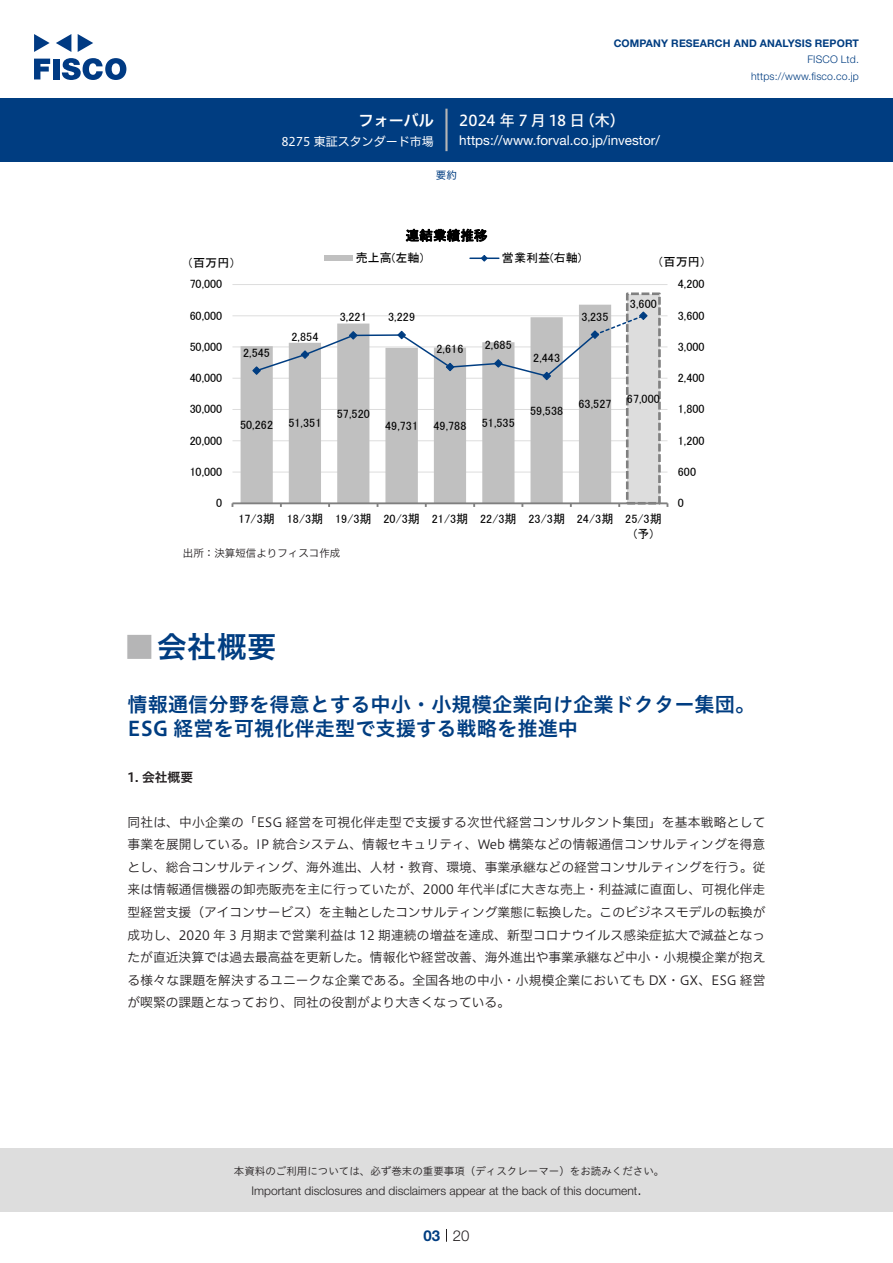
<style>
.page{position:relative;width:893px;height:1263px;background:#fff}
.page>*{position:absolute;margin:0;border:0;box-sizing:border-box;transform-origin:0 0}
.t1{font:30px "Hiragino UD Sans Std N W6";color:#003d81}
.t2{font:24px "Hiragino UD Sans Std N W6";color:#b5b5b6}
.中タイトル{font:20.25px/24px "Hiragino UD Sans Std W6";color:#003d81}
.t3{font:15px "Hiragino UD Sans F Std N W5";color:#fff}
.t4{font:15px "Hiragino UD Sans F Std N W6";color:#fff}
.t5{font:300 15px "Helvetica Neue LT Std";color:#231f20}
.t6{font:700 15px "Helvetica Neue LT Std";color:#003d81}
.t7{font:13.5px "Helvetica Neue LT Std";color:#fff}
.t8{font:13.5px "MS P Gothic";letter-spacing:.01em;color:#000}
.本文{font:12.75px/22.5px "Hiragino UD Sans F Std N W3";color:#231f20;text-align:justify}
.小タイトル{font:12.75px "Hiragino UD Sans F Std N W6";color:#231f20}
.t9{font:12.15px "MS P Gothic";letter-spacing:.005em;color:#000}
.t10{font:12px "MS P Gothic";letter-spacing:.005em;color:#000}
.t11{font:300 12px "Helvetica Neue LT Std";color:#231f20}
.t12{font:12px "Hiragino UD Sans F Std N W4";color:#fff}
.t13{font:10.5px "Hiragino UD Sans Std W3";color:#231f20}
.t14{font:700 10.5px "Helvetica Neue LT Std";letter-spacing:.015em;color:#003d81}
.t15{font:300 10.5px/16.5px "Helvetica Neue LT Std";letter-spacing:.015em;color:#003d81;text-align:right}
.表組み基本スタイル{font:10.5px "Hiragino UD Sans F Std N W3";color:#231f20}
.ヘッダー{font:10.5px "Hiragino UD Sans F Std N W4";color:#003d81}
</style>
<div class="page">
<div style="left:0;top:1148px;width:893px;height:64px;background:#ddd"></div>
<svg style="left:34px;top:59px;width:16px;height:20px"></svg>
<div style="left:53px;top:59px;width:6px;height:20px;background:#003a83"></div>
<svg style="left:62px;top:58px;width:64px;height:22px"></svg>
<svg style="left:34px;top:34px;width:16px;height:18px"></svg>
<svg style="left:78px;top:34px;width:15px;height:18px"></svg>
<svg style="left:56px;top:34px;width:15px;height:18px"></svg>
<div style="left:0;top:98px;width:893px;height:64px;background:#003d81"></div>
<hr style="left:445px;top:109px;width:3px;height:42px;background:#b5b5b6">
<svg style="left:446px;top:1229px;width:1px;height:13px"></svg>
<hr style="left:232px;top:472px;width:435px;height:1px;background:#ddd">
<hr style="left:232px;top:440px;width:435px;height:1px;background:#ddd">
<hr style="left:232px;top:409px;width:435px;height:1px;background:#ddd">
<hr style="left:232px;top:378px;width:435px;height:1px;background:#ddd">
<hr style="left:232px;top:347px;width:435px;height:1px;background:#ddd">
<hr style="left:232px;top:315px;width:435px;height:1px;background:#ddd">
<hr style="left:232px;top:284px;width:435px;height:1px;background:#ddd">
<div style="left:627px;top:294px;width:32px;height:209px;background:#ddd"></div>
<div style="left:626px;top:292px;width:35px;height:212px;border:3px dashed #808080"></div>
<svg style="left:241px;top:305px;width:370px;height:197px;fill:#c0c0c0"></svg>
<hr style="left:232px;top:502px;width:435px;height:2px;background:#808080">
<svg style="left:252px;top:311px;width:396px;height:70px"></svg>
<div style="left:324px;top:255px;width:29px;height:6px;background:#c0c0c0"></div>
<svg style="left:470px;top:255px;width:29px;height:7px"></svg>
<p class="t4" style="left:359px;top:109px;width:77px">フォーバル</p>
<p class="t12" style="left:281px;top:132px;width:154px">8275 東証スタンダード市場</p>
<p class="t14" style="left:614px;top:37px;width:247px">COMPANY RESEARCH AND ANALYSIS REPORT</p>
<p class="t15" style="left:751px;top:51px;width:109px">FISCO Ltd. https://www.fisco.co j p.</p>
<p class="t3" style="left:580px;top:109px;width:46px">（木(</p>
<p class="t3" style="left:459px;top:109px;width:127px">2024 年 7 月 18 日</p>
<p class="t7" style="left:459px;top:132px;width:202px">https://www.forval.co j p. /investor/</p>
<p class="ヘッダー" style="left:436px;top:167px;width:22px">要約</p>
<p class="t8" style="left:406px;top:229px;width:83px">連結業績推移</p>
<p class="t10" style="left:187px;top:257px;width:50px">（百万円）</p>
<p class="t10" style="left:356px;top:252px;width:69px">売上高(左軸)</p>
<p class="t10" style="left:502px;top:252px;width:81px">営業利益(右軸(</p>
<p class="t9" style="left:657px;top:255px;width:50px">（百万円(</p>
<p class="t10" style="left:190px;top:278px;width:34px">70,000</p>
<p class="t10" style="left:678px;top:278px;width:28px">4,200</p>
<p class="t10" style="left:630px;top:297px;width:28px">3,600</p>
<p class="t10" style="left:190px;top:309px;width:34px">60,000</p>
<p class="t9" style="left:340px;top:311px;width:28px">3,221</p>
<p class="t10" style="left:388px;top:311px;width:28px">3,229</p>
<p class="t10" style="left:582px;top:310px;width:28px">3,235</p>
<p class="t10" style="left:678px;top:309px;width:28px">3,600</p>
<p class="t10" style="left:190px;top:341px;width:34px">50,000</p>
<p class="t10" style="left:243px;top:346px;width:28px">2,545</p>
<p class="t9" style="left:291px;top:330px;width:28px">2,854</p>
<p class="t10" style="left:437px;top:343px;width:28px">2,616</p>
<p class="t10" style="left:485px;top:339px;width:28px">2,685</p>
<p class="t10" style="left:533px;top:352px;width:28px">2,443</p>
<p class="t10" style="left:678px;top:341px;width:28px">3,000</p>
<p class="t10" style="left:190px;top:372px;width:34px">40,000</p>
<p class="t10" style="left:678px;top:372px;width:28px">2,400</p>
<p class="t10" style="left:190px;top:403px;width:34px">30,000</p>
<p class="t10" style="left:240px;top:419px;width:34px">50,262</p>
<p class="t10" style="left:288px;top:417px;width:34px">51,351</p>
<p class="t9" style="left:337px;top:407px;width:35px">57,520</p>
<p class="t10" style="left:385px;top:420px;width:34px">49,731</p>
<p class="t10" style="left:433px;top:419px;width:34px">49,788</p>
<p class="t10" style="left:482px;top:417px;width:34px">51,535</p>
<p class="t10" style="left:530px;top:404px;width:34px">59,538</p>
<p class="t10" style="left:579px;top:398px;width:34px">63,527</p>
<p class="t10" style="left:627px;top:393px;width:34px">67,000</p>
<p class="t10" style="left:678px;top:403px;width:28px">1,800</p>
<p class="t9" style="left:190px;top:434px;width:34px">20,000</p>
<p class="t9" style="left:678px;top:434px;width:28px">1,200</p>
<p class="t10" style="left:190px;top:466px;width:34px">10,000</p>
<p class="t10" style="left:678px;top:466px;width:20px">600</p>
<p class="t10" style="left:216px;top:497px;width:8px">0</p>
<p class="t10" style="left:678px;top:497px;width:8px">0</p>
<p class="t9" style="left:238px;top:512px;width:38px">17/3期</p>
<p class="t9" style="left:287px;top:512px;width:38px">18/3期</p>
<p class="t9" style="left:335px;top:512px;width:38px">19/3期</p>
<p class="t9" style="left:383px;top:512px;width:38px">20/3期</p>
<p class="t9" style="left:432px;top:512px;width:38px">21/3期</p>
<p class="t9" style="left:480px;top:512px;width:38px">22/3期</p>
<p class="t9" style="left:528px;top:512px;width:38px">23/3期</p>
<p class="t9" style="left:577px;top:512px;width:38px">24/3期</p>
<p class="t9" style="left:625px;top:512px;width:38px">25/3期</p>
<p class="t10" style="left:634px;top:528px;width:21px">予( (</p>
<p class="表組み基本スタイル" style="left:183px;top:545px;width:159px">出所：決算短信よりフィスコ作成</p>
<p class="t1" style="left:157px;top:624px;width:121px">会社概要</p>
<p class="t2" style="left:128px;top:628px;width:25px">█</p>
<p class="中タイトル" style="left:128px;top:691px;width:629px">情報通信分野を得意とする中小・小規模企業向け企業ドクター集団。<br>ESG 経営を可視化伴走型で支援する戦略を推進中</p>
<p class="小タイトル" style="left:128px;top:767px;width:67px">1. 会社概要</p>
<p class="本文" style="left:128px;top:810px;width:639px">同社は、中小企業の「ESG 経営を可視化伴走型で支援する次世代経営コンサルタント集団」を基本戦略として事業を展開している。IP 統合システム、情報セキュリティ、Web 構築などの情報通信コンサルティングを得意とし、総合コンサルティング、海外進出、人材・教育、環境、事業承継などの経営コンサルティングを行う。従来は情報通信機器の卸売販売を主に行っていたが、2000 年代半ばに大きな売上・利益減に直面し、可視化伴走型経営支援（アイコンサービス）を主軸としたコンサルティング業態に転換した。このビジネスモデルの転換が成功し、2020 年 3 月期まで営業利益は 12 期連続の増益を達成、新型コロナウイルス感染症拡大で減益となったが直近決算では過去最高益を更新した。情報化や経営改善、海外進出や事業承継など中小・小規模企業が抱える様々な課題を解決するユニークな企業である。全国各地の中小・小規模企業においても DX・GX、ESG 経営が喫緊の課題となっており、同社の役割がより大きくなっている。</p>
<p class="t13" style="left:234px;top:1163px;width:432px">本資料のご利用については、必ず巻末の重要事項（ディスクレーマー）をお読みください。</p>
<p class="t5" style="left:637px;top:1180px;width:6px">.</p>
<p class="t11" style="left:251px;top:1183px;width:387px">Important disclosures and disclaimers appear at the back of this document</p>
<p class="t6" style="left:423px;top:1226px;width:18px">03</p>
<p class="t5" style="left:453px;top:1226px;width:18px">20</p>
</div>
